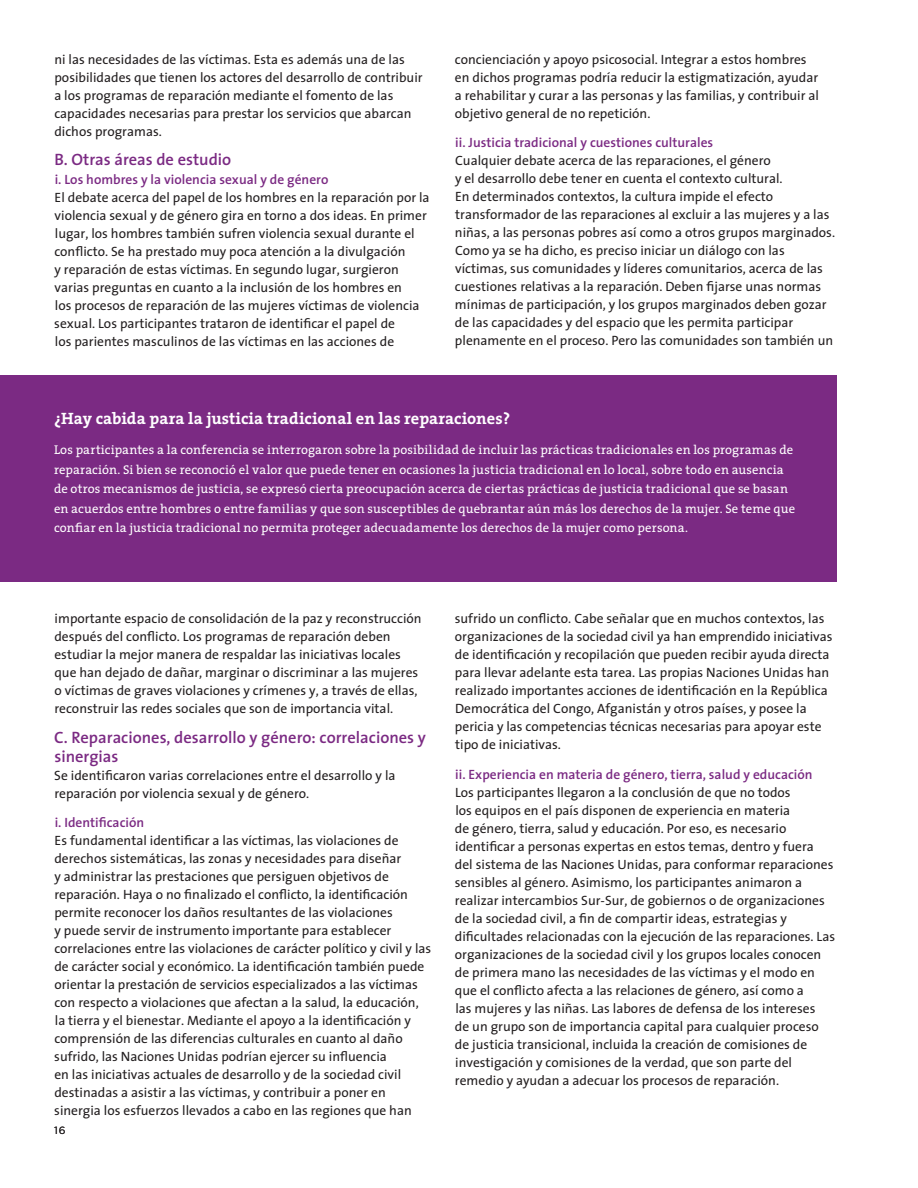
<style>
.page{position:relative;width:918px;height:1188px;background:#fff}
.page>*{position:absolute;margin:0;border:0;box-sizing:border-box;transform-origin:0 0}
.t1{font:600 16.5px/18.8px "The Sans";color:#7b2a83}
.t2{font:700 16.5px "The Serif";color:#fff}
.t3{font:13.5px/18px "The Sans";color:#231f20}
.t4{font:600 13.5px "The Sans";color:#7b2a83}
.t5{font:12.75px/19.5px "The Serif";letter-spacing:.01em;color:#fff}
.t6{font:10.5px "Gotham";color:#231f20}
</style>
<div class="page">
<div style="left:0;top:375px;width:837px;height:207px;background:#7b2a83"></div>
<p class="t3" style="left:54px;top:50px;width:370px">ni las necesidades de las víctimas. Esta es además una de las posibilidades que tienen los actores del desarrollo de contribuir a los programas de reparación mediante el fomento de las capacidades necesarias para prestar los servicios que abarcan dichos programas.</p>
<p class="t1" style="left:55px;top:150px;width:178px">B. Otras áreas de estudio</p>
<p class="t4" style="left:55px;top:168px;width:275px">i. Los hombres y la violencia sexual y de género</p>
<p class="t3" style="left:54px;top:188px;width:377px">El debate acerca del papel de los hombres en la reparación por la violencia sexual y de género gira en torno a dos ideas. En primer lugar, los hombres también sufren violencia sexual durante el conflicto. Se ha prestado muy poca atención a la divulgación<br>y reparación de estas víctimas. En segundo lugar, surgieron varias preguntas en cuanto a la inclusión de los hombres en<br>los procesos de reparación de las mujeres víctimas de violencia sexual. Los participantes trataron de identificar el papel de<br>los parientes masculinos de las víctimas en las acciones de</p>
<p class="t3" style="left:455px;top:50px;width:366px">concienciación y apoyo psicosocial. Integrar a estos hombres en dichos programas podría reducir la estigmatización, ayudar a rehabilitar y curar a las personas y las familias, y contribuir al objetivo general de no repetición.</p>
<p class="t4" style="left:455px;top:132px;width:260px">ii. Justicia tradicional y cuestiones culturales</p>
<p class="t3" style="left:455px;top:151px;width:382px">Cualquier debate acerca de las reparaciones, el género<br>y el desarrollo debe tener en cuenta el contexto cultural.<br>En determinados contextos, la cultura impide el efecto transformador de las reparaciones al excluir a las mujeres y a las niñas, a las personas pobres así como a otros grupos marginados.<br>Como ya se ha dicho, es preciso iniciar un diálogo con las víctimas, sus comunidades y líderes comunitarios, acerca de las cuestiones relativas a la reparación. Deben fijarse unas normas mínimas de participación, y los grupos marginados deben gozar de las capacidades y del espacio que les permita participar plenamente en el proceso. Pero las comunidades son también un</p>
<p class="t2" style="left:54px;top:405px;width:458px">¿Hay cabida para la justicia tradicional en las reparaciones?</p>
<p class="t5" style="left:54px;top:440px;width:743px">Los participantes a la conferencia se interrogaron sobre la posibilidad de incluir las prácticas tradicionales en los programas de reparación. Si bien se reconoció el valor que puede tener en ocasiones la justicia tradicional en lo local, sobre todo en ausencia de otros mecanismos de justicia, se expresó cierta preocupación acerca de ciertas prácticas de justicia tradicional que se basan en acuerdos entre hombres o entre familias y que son susceptibles de quebrantar aún más los derechos de la mujer. Se teme que confiar en la justicia tradicional no permita proteger adecuadamente los derechos de la mujer como persona.</p>
<p class="t3" style="left:54px;top:609px;width:369px">importante espacio de consolidación de la paz y reconstrucción después del conflicto. Los programas de reparación deben estudiar la mejor manera de respaldar las iniciativas locales que han dejado de dañar, marginar o discriminar a las mujeres o víctimas de graves violaciones y crímenes y, a través de ellas, reconstruir las redes sociales que son de importancia vital.</p>
<p class="t1" style="left:54px;top:727px;width:373px">C. Reparaciones, desarrollo y género: correlaciones y sinergias</p>
<p class="t3" style="left:54px;top:766px;width:343px">Se identificaron varias correlaciones entre el desarrollo y la reparación por violencia sexual y de género.</p>
<p class="t4" style="left:55px;top:811px;width:91px">i. Identificación</p>
<p class="t3" style="left:54px;top:831px;width:379px">Es fundamental identificar a las víctimas, las violaciones de derechos sistemáticas, las zonas y necesidades para diseñar<br>y administrar las prestaciones que persiguen objetivos de reparación. Haya o no finalizado el conflicto, la identificación permite reconocer los daños resultantes de las violaciones<br>y puede servir de instrumento importante para establecer correlaciones entre las violaciones de carácter político y civil y las de carácter social y económico. La identificación también puede orientar la prestación de servicios especializados a las víctimas con respecto a violaciones que afectan a la salud, la educación, la tierra y el bienestar. Mediante el apoyo a la identificación y comprensión de las diferencias culturales en cuanto al daño sufrido, las Naciones Unidas podrían ejercer su influencia<br>en las iniciativas actuales de desarrollo y de la sociedad civil destinadas a asistir a las víctimas, y contribuir a poner en sinergia los esfuerzos llevados a cabo en las regiones que han</p>
<p class="t6" style="left:54px;top:1124px;width:13px">16</p>
<p class="t3" style="left:455px;top:609px;width:379px">sufrido un conflicto. Cabe señalar que en muchos contextos, las organizaciones de la sociedad civil ya han emprendido iniciativas de identificación y recopilación que pueden recibir ayuda directa para llevar adelante esta tarea. Las propias Naciones Unidas han realizado importantes acciones de identificación en la República Democrática del Congo, Afganistán y otros países, y posee la pericia y las competencias técnicas necesarias para apoyar este tipo de iniciativas.</p>
<p class="t4" style="left:455px;top:763px;width:359px">ii. Experiencia en materia de género, tierra, salud y educación</p>
<p class="t3" style="left:455px;top:783px;width:382px">Los participantes llegaron a la conclusión de que no todos<br>los equipos en el país disponen de experiencia en materia<br>de género, tierra, salud y educación. Por eso, es necesario identificar a personas expertas en estos temas, dentro y fuera<br>del sistema de las Naciones Unidas, para conformar reparaciones sensibles al género. Asimismo, los participantes animaron a realizar intercambios Sur-Sur, de gobiernos o de organizaciones de la sociedad civil, a fin de compartir ideas, estrategias y dificultades relacionadas con la ejecución de las reparaciones. Las organizaciones de la sociedad civil y los grupos locales conocen de primera mano las necesidades de las víctimas y el modo en que el conflicto afecta a las relaciones de género, así como a<br>las mujeres y las niñas. Las labores de defensa de los intereses<br>de un grupo son de importancia capital para cualquier proceso de justicia transicional, incluida la creación de comisiones de investigación y comisiones de la verdad, que son parte del remedio y ayudan a adecuar los procesos de reparación.</p>
</div>
